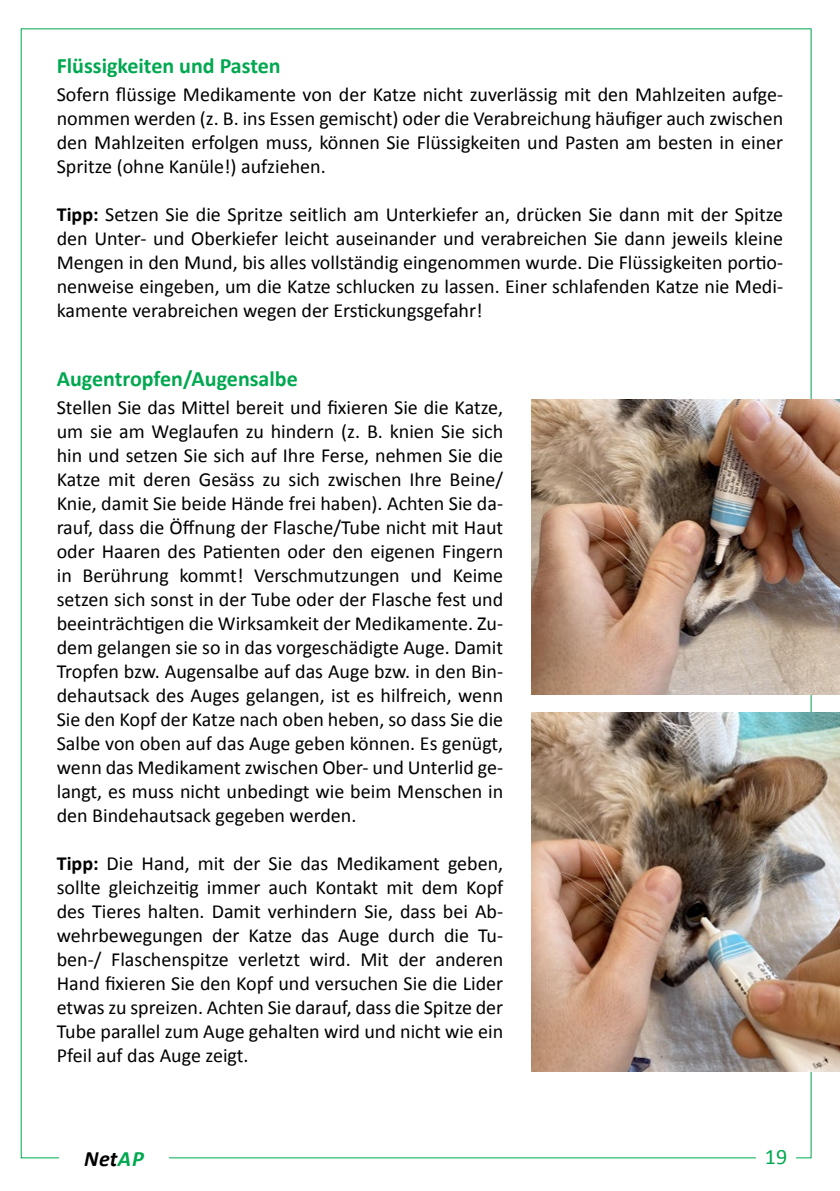
<style>
.page{position:relative;width:840px;height:1191px;background:#fff}
.page>*{position:absolute;margin:0;border:0;box-sizing:border-box;transform-origin:0 0}
.t1{font:700 22px "Calibri";color:#00a850}
.t2{font:italic 700 22px "Calibri";letter-spacing:.02em;color:#000}
.t3{font:22px "Calibri";color:#00a850}
.t4{font:20px/24px "Calibri";color:#000;text-align:justify}
.s1{font-weight:700}
.s2{color:#00a850}
</style>
<div class="page">
<img style="left:531px;top:399px;width:308px;height:295px">
<img style="left:531px;top:713px;width:308px;height:358px">
<p class="t1" style="left:57px;top:52px;width:225px">Flüssigkeiten und Pasten</p>
<p class="t4" style="left:57px;top:82px;width:727px">Sofern flüssige Medikamente von der Katze nicht zuverlässig mit den Mahlzeiten aufge&shy;nommen werden (z. B. ins Essen gemischt) oder die Verabreichung häufiger auch zwischen den Mahlzeiten erfolgen muss, können Sie Flüssigkeiten und Pasten am besten in einer Spritze (ohne Kanüle!) aufziehen.</p>
<p class="t4" style="left:57px;top:202px;width:727px"><span class="s1">Tipp:</span> Setzen Sie die Spritze seitlich am Unterkiefer an, drücken Sie dann mit der Spitze den Unter- und Oberkiefer leicht auseinander und verabreichen Sie dann jeweils kleine Mengen in den Mund, bis alles vollständig eingenommen wurde. Die Flüssigkeiten portio&shy;nenweise eingeben, um die Katze schlucken zu lassen. Einer schlafenden Katze nie Medi&shy;kamente verabreichen wegen der Erstickungsgefahr!</p>
<p class="t1" style="left:57px;top:365px;width:242px">Augentropfen/Augensalbe</p>
<p class="t4" style="left:57px;top:394px;width:448px">Stellen Sie das Mittel bereit und fixieren Sie die Katze, um sie am Weglaufen zu hindern (z. B. knien Sie sich hin und setzen Sie sich auf Ihre Ferse, nehmen Sie die Katze mit deren Gesäss zu sich zwischen Ihre Beine/ Knie, damit Sie beide Hände frei haben). Achten Sie da&shy;rauf, dass die Öffnung der Flasche/Tube nicht mit Haut oder Haaren des Patienten oder den eigenen Fingern in Berührung kommt! Verschmutzungen und Keime setzen sich sonst in der Tube oder der Flasche fest und beeinträchtigen die Wirksamkeit der Medikamente. Zu&shy;dem gelangen sie so in das vorgeschädigte Auge. Damit Tropfen bzw. Augensalbe auf das Auge bzw. in den Bin&shy;dehautsack des Auges gelangen, ist es hilfreich, wenn Sie den Kopf der Katze nach oben heben, so dass Sie die Salbe von oben auf das Auge geben können. Es genügt, wenn das Medikament zwischen Ober- und Unterlid ge&shy;langt, es muss nicht unbedingt wie beim Menschen in den Bindehautsack gegeben werden.</p>
<p class="t4" style="left:57px;top:850px;width:447px"><span class="s1">Tipp:</span> Die Hand, mit der Sie das Medikament geben, sollte gleichzeitig immer auch Kontakt mit dem Kopf des Tieres halten. Damit verhindern Sie, dass bei Ab&shy;wehrbewegungen der Katze das Auge durch die Tu&shy;ben-/ Flaschenspitze verletzt wird. Mit der anderen Hand fixieren Sie den Kopf und versuchen Sie die Lider etwas zu spreizen. Achten Sie darauf, dass die Spitze der Tube parallel zum Auge gehalten wird und nicht wie ein Pfeil auf das Auge zeigt.</p>
<p class="t2" style="left:84px;top:1145px;width:61px">Net<span class="s2">AP</span></p>
<p class="t3" style="left:764px;top:1143px;width:24px">19</p>
</div>
